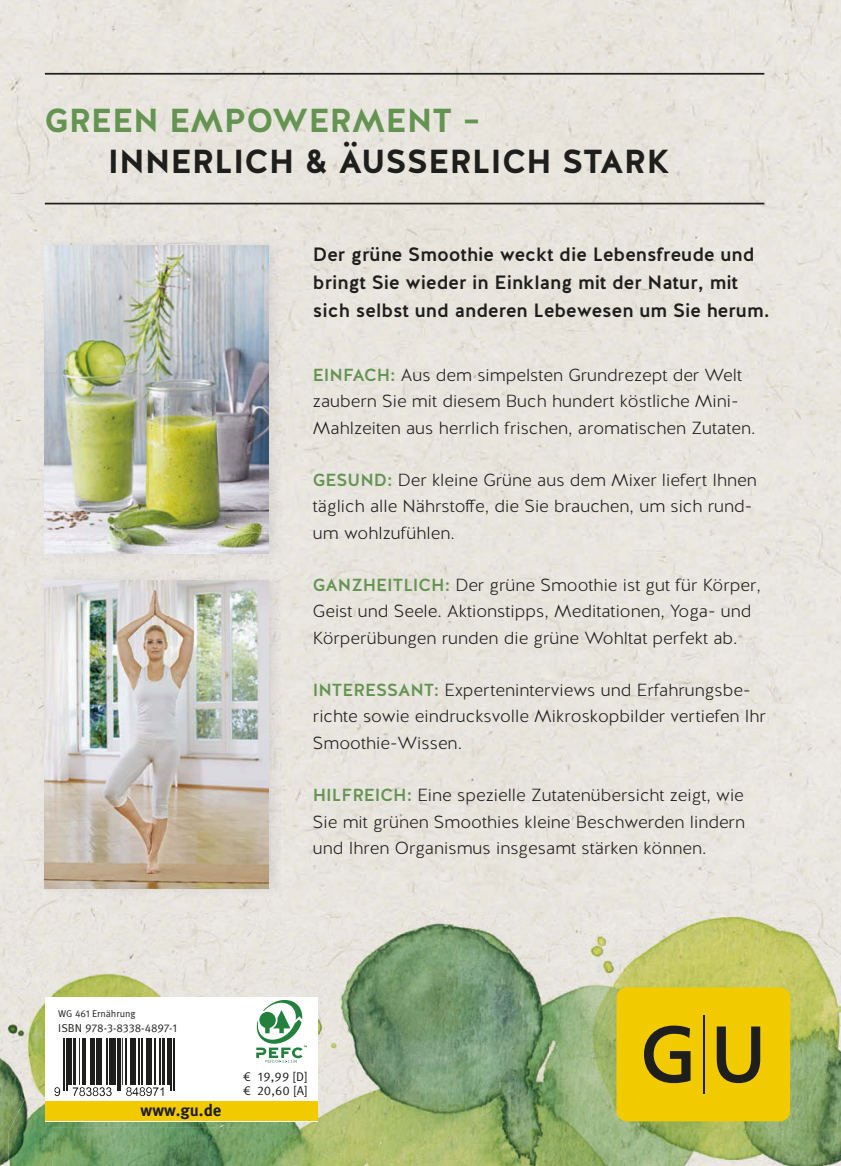
<style>
.page{position:relative;width:841px;height:1166px;background:#fff}
.page>*{position:absolute;margin:0;border:0;box-sizing:border-box;transform-origin:0 0}
.t1{font:700 33.25px "Halis GR";color:#1e1e1c}
.t2{font:700 33.25px "Halis GR";color:#659452}
.t3{font:500 19.25px/28px "Halis GR";color:#1e1e1c}
.t4{font:300 17.5px/26.2px "Halis GR";color:#1e1e1c}
.t5{font:700 16.62px "Meta OT";color:#1e1e1c}
.t6{font:12.6px/14px "Meta OT Norm";letter-spacing:.01em;color:#1e1e1c}
.t7{font:11.38px "Meta OT Norm";letter-spacing:-.01em;color:#1e1e1c}
.t8{font:9.8px "Meta OT Norm";color:#1e1e1c}
.s1{font-weight:500;color:#659452}
</style>
<div class="page">
<div style="left:0;top:0;width:841px;height:913px;background:#e8e5de"></div>
<img style="left:0;top:888px;width:52px;height:278px">
<img style="left:52px;top:913px;width:672px;height:214px">
<img style="left:724px;top:913px;width:117px;height:253px">
<img style="left:52px;top:1127px;width:672px;height:39px">
<img style="left:6px;top:923px;width:46px;height:243px">
<div style="left:616px;top:987px;width:174px;height:134px;background:#f1ca00;border-radius:10px"></div>
<svg style="left:644px;top:1025px;width:46px;height:58px"></svg>
<svg style="left:717px;top:1026px;width:43px;height:57px"></svg>
<hr style="left:703px;top:1015px;width:1px;height:79px;background:#1e1e1c">
<div style="left:45px;top:998px;width:272px;height:124px;background:#fff"></div>
<div style="left:45px;top:1101px;width:272px;height:20px;background:#f1ca00"></div>
<svg style="left:256px;top:1000px;width:51px;height:63px"></svg>
<img style="left:40px;top:236px;width:243px;height:327px">
<img style="left:45px;top:246px;width:223px;height:307px">
<img style="left:40px;top:571px;width:243px;height:327px">
<svg style="left:40px;top:888px;width:12px;height:10px"></svg>
<img style="left:45px;top:580px;width:223px;height:308px">
<hr style="left:45px;top:203px;width:719px;height:1px;background:#1e1e1c">
<hr style="left:45px;top:73px;width:719px;height:2px;background:#1e1e1c">
<svg style="left:54px;top:1038px;width:121px;height:59px"></svg>
<h1 class="t2" style="left:45px;top:99px;width:438px">GREEN EMPOWERMENT –</h1>
<h1 class="t1" style="left:108px;top:140px;width:564px">INNERLICH &amp; ÄUSSERLICH STARK</h1>
<p class="t3" style="left:313px;top:241px;width:458px">Der grüne Smoothie weckt die Lebensfreude und bringt Sie wieder in Einklang mit der Natur, mit sich selbst und anderen Lebewesen um Sie herum.</p>
<p class="t4" style="left:313px;top:363px;width:444px"><span class="s1">EINFACH:</span> Aus dem simpelsten Grundrezept der Welt zaubern Sie mit diesem Buch hundert köstliche Mini-<br>Mahlzeiten aus herrlich frischen, aromatischen Zutaten.</p>
<p class="t4" style="left:313px;top:468px;width:445px"><span class="s1">GESUND:</span> Der kleine Grüne aus dem Mixer liefert Ihnen täglich alle Nährsto-e, die Sie brauchen, um sich rund&shy;um wohlzufühlen.</p>
<p class="t4" style="left:313px;top:573px;width:449px"><span class="s1">GANZHEITLICH:</span> Der grüne Smoothie ist gut für Körper,<br>Geist und Seele. Aktionstipps, Meditationen, Yoga- und<br>Körperübungen runden die grüne Wohltat perfekt ab.</p>
<p class="t4" style="left:313px;top:678px;width:454px"><span class="s1">INTERESSANT:</span> Experteninterviews und Erfahrungsbe&shy;richte sowie eindrucksvolle Mikroskopbilder vertiefen Ihr<br>Smoothie-Wissen.</p>
<p class="t4" style="left:313px;top:783px;width:434px;text-align:justify"><span class="s1">HILFREICH:</span> Eine spezielle Zutatenübersicht zeigt, wie Sie mit grünen Smoothies kleine Beschwerden lindern und Ihren Organismus insgesamt stärken können.</p>
<p class="t8" style="left:58px;top:1007px;width:79px">WG 461 Ernährung</p>
<p class="t7" style="left:58px;top:1021px;width:120px">ISBN 978-3-8338-4897-1</p>
<p class="t5" style="left:141px;top:1099px;width:82px">www.gu.de</p>
<p class="t6" style="left:243px;top:1069px;width:66px">€ 19,99 [D] € 20,60 [A]</p>
</div>
